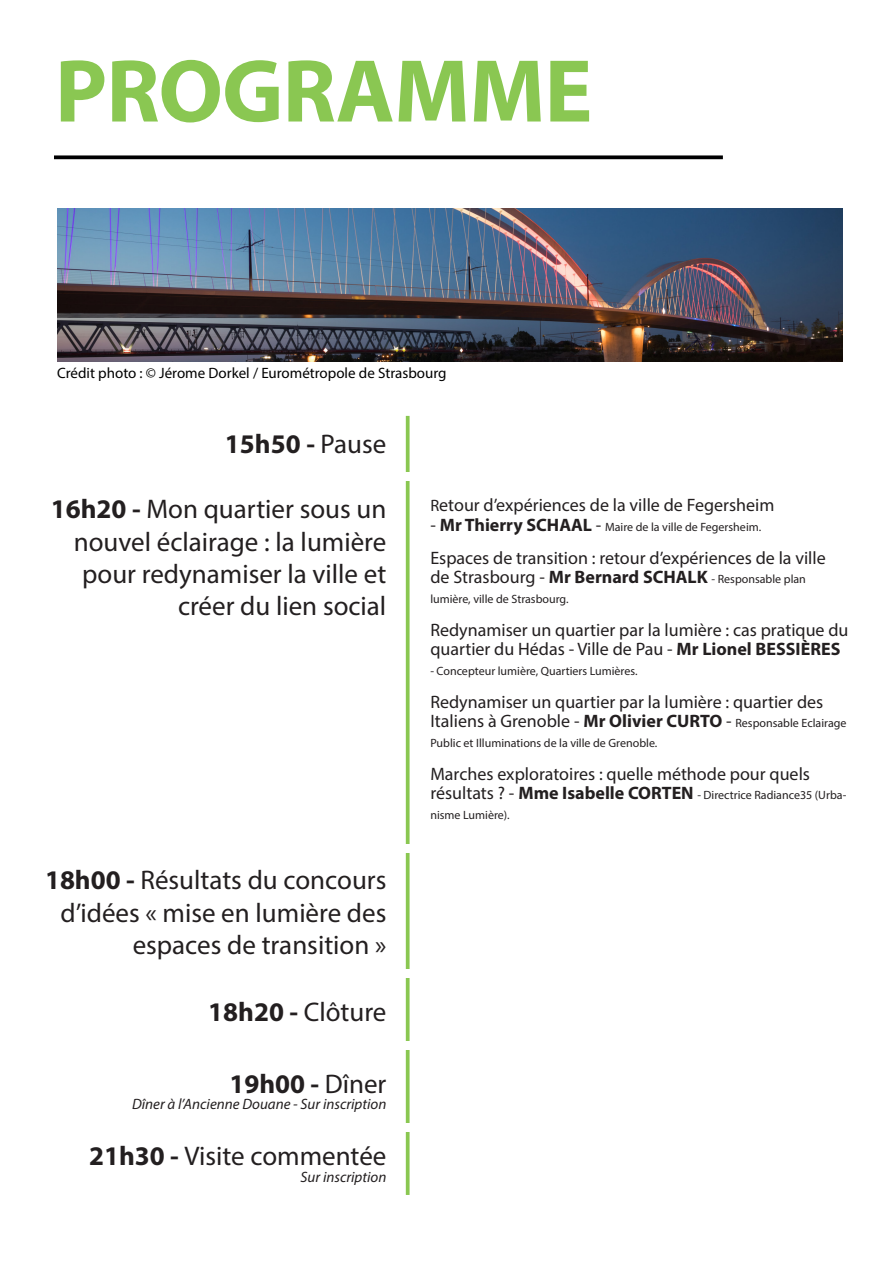
<style>
.page{position:relative;width:893px;height:1263px;background:#fff}
.page>*{position:absolute;margin:0;border:0;box-sizing:border-box;transform-origin:0 0}
.t1{font:700 90px "Myriad Pro";letter-spacing:-.01em;color:#8ac752}
.t2{font:27px/32.4px "Myriad Pro";color:#231f20;text-align:right}
.t3{font:700 27px "Myriad Pro";color:#231f20}
.t4{font:18px/19.5px "Myriad Pro";color:#231f20}
.t5{font:15px "Myriad Pro";color:#000001}
.t6{font:italic 15px "Myriad Pro";color:#231f20}
.t7{font:12px/19.5px "Myriad Pro";color:#231f20}
.s1{font-weight:400}
.s2{font-weight:700}
.s3{font-size:16.5px}
.s4{font-size:18px}
.s5{font-weight:700;font-size:18px}
</style>
<div class="page">
<svg style="left:54px;top:155px;width:669px;height:4px;background:#1d1d1e"></svg>
<img style="left:57px;top:208px;width:785px;height:153px">
<svg style="left:406px;top:416px;width:4px;height:779px;background:#96cc63"></svg>
<div style="left:342px;top:844px;width:132px;height:9px;background:#fff"></div>
<div style="left:340px;top:969px;width:132px;height:9px;background:#fff"></div>
<div style="left:334px;top:1041px;width:132px;height:9px;background:#fff"></div>
<div style="left:340px;top:1123px;width:132px;height:8px;background:#fff"></div>
<div style="left:342px;top:472px;width:132px;height:8px;background:#fff"></div>
<p class="t1" style="left:55px;top:32px;width:539px">PROGRAMME</p>
<p class="t5" style="left:57px;top:364px;width:391px">Crédit photo : © Jérome Dorkel / Eurométropole de Strasbourg</p>
<p class="t3" style="left:225px;top:427px;width:163px">15h50 - <span class="s1">Pause</span></p>
<p class="t2" style="left:51px;top:492px;width:337px"><span class="s2">16h20 -</span> Mon quartier sous un nouvel éclairage : la lumière pour redynamiser la ville et créer du lien social</p>
<p class="t2" style="left:45px;top:864px;width:343px"><span class="s2">18h00 -</span> Résultats du concours d’idées « mise en lumière des espaces de transition »</p>
<p class="t2" style="left:208px;top:995px;width:180px"><span class="s2">18h20 -</span> Clôture</p>
<p class="t3" style="left:229px;top:1066px;width:159px">19h00 - <span class="s1">Dîner</span></p>
<p class="t6" style="left:132px;top:1095px;width:256px">Dîner à l’Ancienne Douane - Sur inscription</p>
<p class="t2" style="left:89px;top:1139px;width:299px"><span class="s2">21h30 -</span> Visite commentée</p>
<p class="t6" style="left:301px;top:1168px;width:87px">Sur inscription</p>
<p class="t4" style="left:430px;top:495px;width:345px"><span class="s3">R</span>etour d’expériences de la ville de Fegersheim</p>
<p class="t7" style="left:430px;top:517px;width:332px"><span class="s4">-</span> <span class="s5">Mr Thierry SCHAAL</span> <span class="s4">-</span> Maire de la ville de Fegersheim.</p>
<p class="t4" style="left:430px;top:548px;width:397px">Espaces de transition : retour d’expériences de la ville</p>
<p class="t7" style="left:430px;top:569px;width:377px"><span class="s4">de Strasbourg -</span> <span class="s5">Mr Bernard SCHALK</span> - Responsable plan</p>
<p class="t7" style="left:430px;top:589px;width:140px">lumière, ville de Strasbourg.</p>
<p class="t4" style="left:430px;top:620px;width:420px">Redynamiser un quartier par la lumière : cas pratique du quartier du Hédas - Ville de Pau - <span class="s2">Mr Lionel BESSIÈRES</span></p>
<p class="t7" style="left:430px;top:661px;width:209px">- Concepteur lumière, Quartiers Lumières.</p>
<p class="t4" style="left:430px;top:692px;width:394px">Redynamiser un quartier par la lumière : quartier des</p>
<p class="t7" style="left:430px;top:713px;width:418px"><span class="s4">Italiens à Grenoble -</span> <span class="s5">Mr Olivier CURTO</span> <span class="s4">-</span> Responsable Eclairage<br>Public et Illuminations de la ville de Grenoble.</p>
<p class="t4" style="left:430px;top:764px;width:381px">Marches exploratoires : quelle méthode pour quels</p>
<p class="t7" style="left:430px;top:785px;width:417px"><span class="s4">résultats ? -</span> <span class="s5">Mme Isabelle CORTEN</span> - Directrice Radiance35 (Urba&shy;nisme Lumière).</p>
</div>
